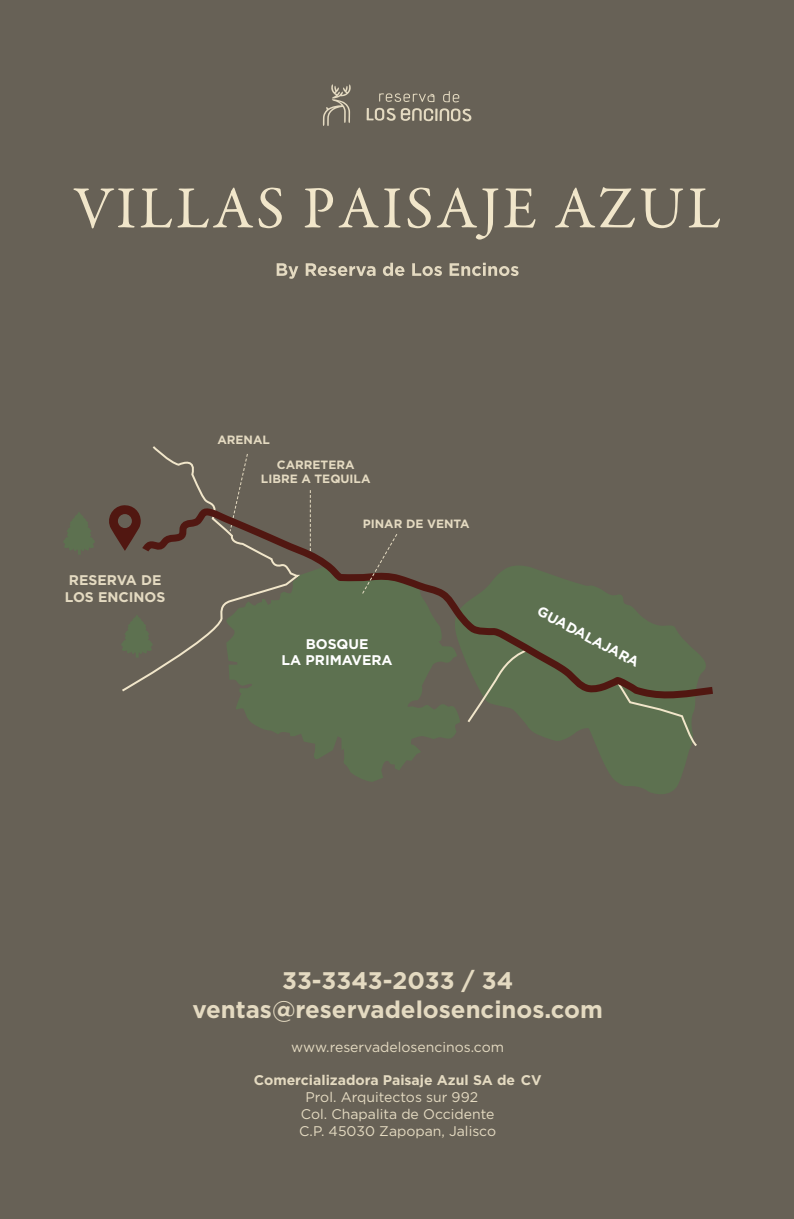
<style>
.page{position:relative;width:794px;height:1219px;background:#676156}
.page>*{position:absolute;margin:0;border:0;box-sizing:border-box;transform-origin:0 0}
.t1{font:60px "Garamond Premr Pro";letter-spacing:.05em;color:#f1e6ca}
.t2{font:700 24px/28.8px "Gotham";color:#e4dac1;text-align:center}
.t3{font:14px/16.8px "Gotham";color:#e4dac1}
.t4{font:700 14px/16.8px "Gotham";color:#e4dac1}
.t5{font:700 14px/16.8px "Gotham";color:#fff;text-align:center}
.t6{font:700 12px/14.4px "Gotham";color:#e4dac1;text-align:center}
</style>
<div class="page">
<svg style="left:314px;top:748px;width:376px;height:46px"></svg>
<svg style="left:122px;top:446px;width:575px;height:302px"></svg>
<svg style="left:138px;top:502px;width:575px;height:196px"></svg>
<svg style="left:109px;top:504px;width:32px;height:47px"></svg>
<svg style="left:310px;top:490px;width:1px;height:61px"></svg>
<svg style="left:361px;top:533px;width:37px;height:62px"></svg>
<svg style="left:64px;top:512px;width:31px;height:43px"></svg>
<svg style="left:121px;top:614px;width:32px;height:44px"></svg>
<svg style="left:277px;top:263px;width:21px;height:16px"></svg>
<svg style="left:306px;top:263px;width:69px;height:13px"></svg>
<svg style="left:383px;top:263px;width:21px;height:13px"></svg>
<svg style="left:412px;top:263px;width:30px;height:13px"></svg>
<svg style="left:449px;top:263px;width:69px;height:13px"></svg>
<svg style="left:323px;top:84px;width:28px;height:42px"></svg>
<svg style="left:367px;top:91px;width:105px;height:31px"></svg>
<h1 class="t1" style="left:73px;top:172px;width:649px">VILLAS PAISAJE AZUL</h1>
<p class="t6" style="left:217px;top:432px;width:54px">ARENAL</p>
<p class="t6" style="left:261px;top:457px;width:111px">CARRETERA<br>LIBRE A TEQUILA</p>
<p class="t4" style="left:65px;top:571px;width:102px">RESERVA DE<br>LOS ENCINOS</p>
<p class="t6" style="left:363px;top:517px;width:109px">PINAR DE VENTA</p>
<p class="t5" style="left:281px;top:635px;width:112px">BOSQUE<br>LA PRIMAVERA</p>
<p class="t5" style="left:542px;top:603px;width:115px;rotate:28deg">GUADALAJARA</p>
<h2 class="t2" style="left:192px;top:966px;width:412px">33-3343-2033 / 34 ventas@reservadelosencinos.com</h2>
<p class="t3" style="left:291px;top:1038px;width:214px">www.reservadelosencinos.com</p>
<p class="t4" style="left:254px;top:1072px;width:289px">Comercializadora Paisaje Azul SA de CV</p>
<p class="t3" style="left:299px;top:1088px;width:198px;text-indent:6px">Prol. Arquitectos sur 992<br>Col. Chapalita de Occidente<br>C.P. 45030 Zapopan, Jalisco</p>
</div>
